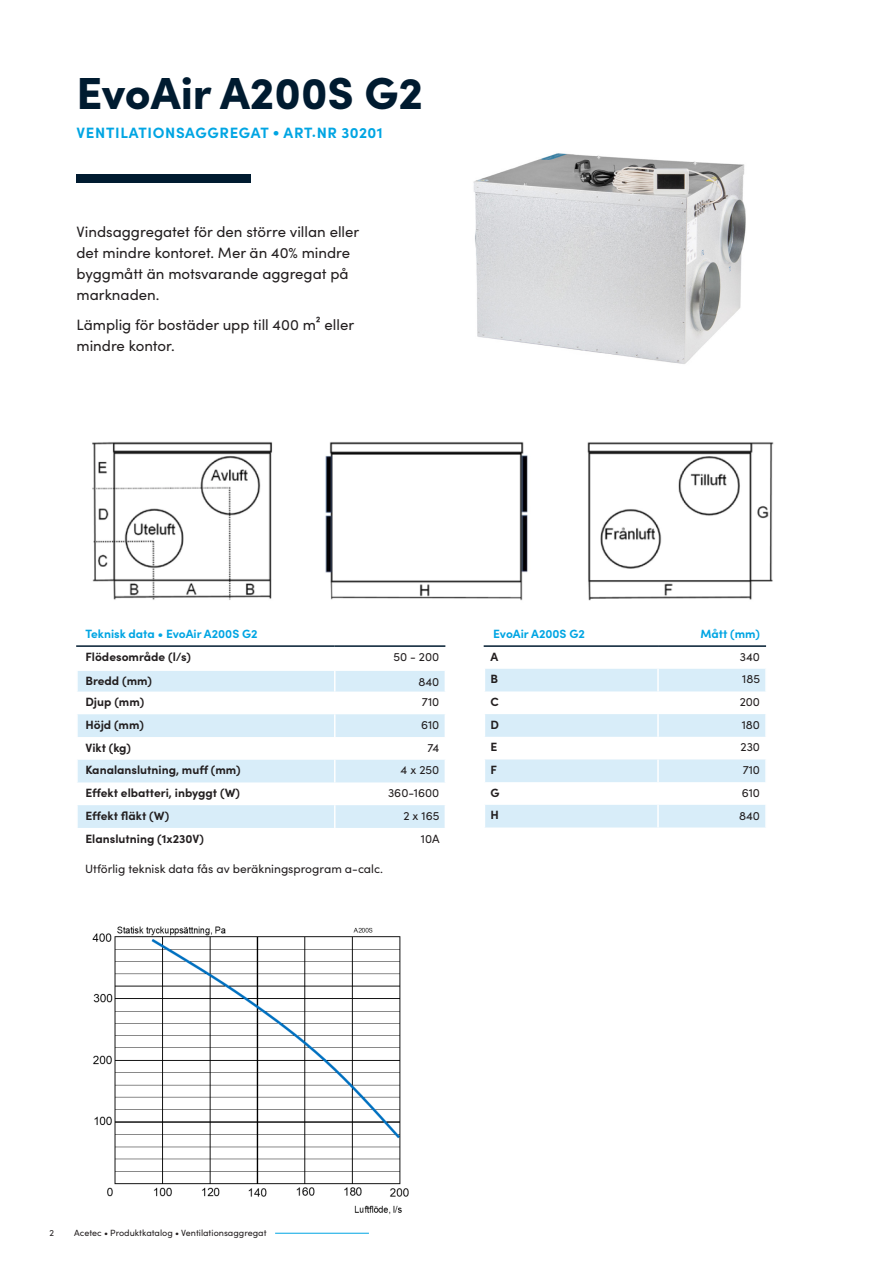
<style>
.page{position:relative;width:893px;height:1263px;background:#fff}
.page>*{position:absolute;margin:0;border:0;box-sizing:border-box;transform-origin:0 0}
.Heading-orange{font:900 45px "Sofia Pro";color:#001b30}
.Body_copy{font:15px/21px "Sofia Pro";color:#231f20}
.Heading-orange-2{font:700 15px "Sofia Pro";letter-spacing:.045em;color:#00a5e3}
.Body_copy_bold{font:700 12px "Sofia Pro";color:#231f20}
.Body_copy-2{font:12px "Sofia Pro";color:#231f20}
.Body_copy_bold-2{font:700 12px "Sofia Pro";color:#00a5e3}
.t1{font:9px "Sofia Pro";color:#231f20}
</style>
<div class="page">
<hr style="left:275px;top:1233px;width:94px;height:1px;background:#00a5e3">
<img style="left:473px;top:153px;width:273px;height:211px">
<div style="left:76px;top:174px;width:175px;height:9px;background:#001b30"></div>
<svg style="left:77px;top:691px;width:368px;height:137px"></svg>
<hr style="left:76px;top:645px;width:259px;height:2px;background:#001b30">
<hr style="left:335px;top:645px;width:110px;height:2px;background:#001b30">
<svg style="left:77px;top:646px;width:369px;height:45px"></svg>
<hr style="left:76px;top:714px;width:2px;height:23px;background:#fff">
<hr style="left:334px;top:714px;width:2px;height:23px;background:#fff">
<hr style="left:76px;top:760px;width:2px;height:22px;background:#fff">
<hr style="left:334px;top:760px;width:2px;height:22px;background:#fff">
<hr style="left:76px;top:805px;width:2px;height:23px;background:#fff">
<hr style="left:334px;top:805px;width:2px;height:23px;background:#fff">
<svg style="left:485px;top:669px;width:281px;height:158px"></svg>
<hr style="left:657px;top:805px;width:2px;height:22px;background:#fff">
<hr style="left:765px;top:805px;width:2px;height:22px;background:#fff">
<hr style="left:484px;top:645px;width:174px;height:2px;background:#001b30">
<hr style="left:658px;top:645px;width:108px;height:2px;background:#001b30">
<img style="left:92px;top:442px;width:682px;height:159px">
<img style="left:92px;top:926px;width:317px;height:289px">
<p class="Heading-orange" style="left:76px;top:57px;width:348px">EvoAir A200S G2</p>
<p class="Heading-orange-2" style="left:77px;top:121px;width:308px">VENTILATIONSAGGREGAT • ART.NR 30201</p>
<p class="Body_copy" style="left:77px;top:220px;width:284px">Vindsaggregatet för den större villan eller det mindre kontoret. Mer än 40% mindre byggmått än motsvarande aggregat på marknaden.</p>
<p class="Body_copy" style="left:77px;top:313px;width:279px">Lämplig för bostäder upp till 400 m² eller mindre kontor.</p>
<p class="Body_copy_bold-2" style="left:85px;top:624px;width:174px">Teknisk data • EvoAir A200S G2</p>
<p class="Body_copy_bold" style="left:85px;top:647px;width:107px">Flödesområde (l/s)</p>
<p class="Body_copy-2" style="left:393px;top:648px;width:48px">50 - 200</p>
<p class="Body_copy_bold" style="left:85px;top:672px;width:68px">Bredd (mm)</p>
<p class="Body_copy-2" style="left:418px;top:673px;width:22px">840</p>
<p class="Body_copy_bold" style="left:85px;top:693px;width:60px">Djup (mm)</p>
<p class="Body_copy-2" style="left:422px;top:693px;width:19px">710</p>
<p class="Body_copy_bold" style="left:85px;top:715px;width:60px">Höjd (mm)</p>
<p class="Body_copy-2" style="left:421px;top:716px;width:20px">610</p>
<p class="Body_copy_bold" style="left:85px;top:738px;width:47px">Vikt (kg)</p>
<p class="Body_copy-2" style="left:427px;top:739px;width:13px">74</p>
<p class="Body_copy_bold" style="left:85px;top:761px;width:157px">Kanalanslutning, muff (mm)</p>
<p class="Body_copy-2" style="left:401px;top:761px;width:40px">4 x 250</p>
<p class="Body_copy_bold" style="left:85px;top:784px;width:156px">Effekt elbatteri, inbyggt (W)</p>
<p class="Body_copy-2" style="left:388px;top:784px;width:53px">360-1600</p>
<p class="Body_copy_bold" style="left:85px;top:806px;width:85px">Effekt fläkt (W)</p>
<p class="Body_copy-2" style="left:403px;top:807px;width:38px">2 x 165</p>
<p class="Body_copy_bold" style="left:85px;top:829px;width:120px">Elanslutning (1x230V)</p>
<p class="Body_copy-2" style="left:421px;top:830px;width:20px">10A</p>
<p class="Body_copy-2" style="left:85px;top:860px;width:300px">Utförlig teknisk data fås av beräkningsprogram a-calc.</p>
<p class="Body_copy_bold-2" style="left:493px;top:624px;width:93px">EvoAir A200S G2</p>
<p class="Body_copy_bold-2" style="left:700px;top:624px;width:61px">Mått (mm)</p>
<p class="Body_copy_bold" style="left:490px;top:647px;width:9px">A</p>
<p class="Body_copy-2" style="left:740px;top:648px;width:22px">340</p>
<p class="Body_copy_bold" style="left:490px;top:670px;width:9px">B</p>
<p class="Body_copy-2" style="left:742px;top:670px;width:19px">185</p>
<p class="Body_copy_bold" style="left:490px;top:693px;width:10px">C</p>
<p class="Body_copy-2" style="left:740px;top:693px;width:22px">200</p>
<p class="Body_copy_bold" style="left:490px;top:715px;width:10px">D</p>
<p class="Body_copy-2" style="left:742px;top:716px;width:20px">180</p>
<p class="Body_copy_bold" style="left:490px;top:738px;width:8px">E</p>
<p class="Body_copy-2" style="left:740px;top:738px;width:21px">230</p>
<p class="Body_copy_bold" style="left:490px;top:761px;width:8px">F</p>
<p class="Body_copy-2" style="left:743px;top:761px;width:19px">710</p>
<p class="Body_copy_bold" style="left:490px;top:783px;width:11px">G</p>
<p class="Body_copy-2" style="left:742px;top:784px;width:20px">610</p>
<p class="Body_copy_bold" style="left:490px;top:806px;width:10px">H</p>
<p class="Body_copy-2" style="left:739px;top:806px;width:22px">840</p>
<p class="t1" style="left:50px;top:1226px;width:6px">2</p>
<p class="t1" style="left:74px;top:1226px;width:194px">Acetec • Produktkatalog • Ventilationsaggregat</p>
</div>
